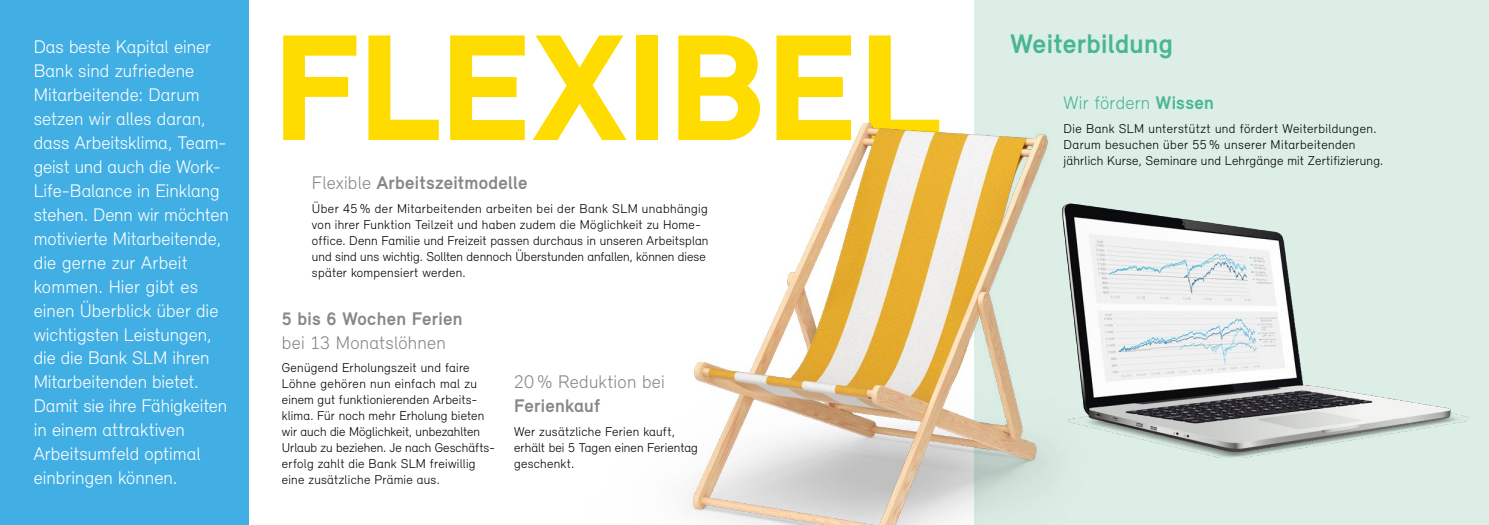
<style>
.page{position:relative;width:1489px;height:525px;background:#fff}
.page>*{position:absolute;margin:0;border:0;box-sizing:border-box;transform-origin:0 0}
.t1{font:900 155px "Relevant";letter-spacing:.005em;color:#ffdc00}
._1_2_Titel_bold{font:700 27.5px "Relevant";letter-spacing:.01em;color:#48b696}
.t2{font:300 18.75px/23.9px "Relevant";color:#fff}
.t3{font:700 18.75px/23.9px "Relevant";letter-spacing:.015em;color:#868786}
.t4{font:300 18.75px/23.9px "Relevant";letter-spacing:.01em;color:#868786}
.t5{font:300 18.75px "Relevant";letter-spacing:.015em;color:#48b696}
._4_Grundtext_light{font:300 13.12px/16px "Relevant";letter-spacing:.015em;color:#000}
.s1{font-weight:300}
.s2{font-weight:700}
</style>
<div class="page">
<div style="left:974px;top:0;width:514px;height:524px;background:#dceee6"></div>
<div style="left:0;top:0;width:248px;height:524px;background:#42afe4"></div>
<img style="left:1136px;top:212px;width:333px;height:246px">
<img style="left:685px;top:122px;width:451px;height:402px">
<p class="t2" style="left:34px;top:35px;width:197px">Das beste Kapital einer<br>Bank sind zufriedene<br>Mitarbeitende: Darum setzen wir alles daran, dass Arbeitsklima, Team&shy;geist und auch die Work-<br>Life-Balance in Einklang stehen. Denn wir möchten motivierte Mitarbeitende, die gerne zur Arbeit kommen. Hier gibt es einen Überblick über die wichtigsten Leistungen, die die Bank SLM ihren<br>Mitarbeitenden bietet.<br>Damit sie ihre Fähigkeiten in einem attraktiven<br>Arbeitsumfeld optimal einbringen können.</p>
<p class="t1" style="left:273px;top:-9px;width:668px">FLEXIBEL</p>
<p class="t3" style="left:312px;top:170px;width:217px"><span class="s1">Flexible</span> Arbeitszeitmodelle</p>
<p class="_4_Grundtext_light" style="left:312px;top:200px;width:398px">Über 45 % der Mitarbeitenden arbeiten bei der Bank SLM unabhängig von ihrer Funktion Teilzeit und haben zudem die Möglichkeit zu Home&shy;office. Denn Familie und Freizeit passen durchaus in unseren Arbeitsplan und sind uns wichtig. Sollten dennoch Überstunden anfallen, können diese später kompensiert werden.</p>
<p class="t3" style="left:282px;top:306px;width:182px">5 bis 6 Wochen Ferien <span class="s1">bei 13 Monatslöhnen</span></p>
<p class="_4_Grundtext_light" style="left:282px;top:359px;width:213px">Genügend Erholungszeit und faire Löhne gehören nun einfach mal zu einem gut funktionierenden Arbeits&shy;klima. Für noch mehr Erholung bieten wir auch die Möglichkeit, unbezahlten Urlaub zu beziehen. Je nach Geschäfts&shy;erfolg zahlt die Bank SLM freiwillig eine zusätzliche Prämie aus.</p>
<p class="t4" style="left:514px;top:369px;width:152px">20 % Reduktion bei<br><span class="s2">Ferienkauf</span></p>
<p class="_4_Grundtext_light" style="left:514px;top:423px;width:185px">Wer zusätzliche Ferien kauft, erhält bei 5 Tagen einen Ferientag geschenkt.</p>
<p class="_1_2_Titel_bold" style="left:1010px;top:27px;width:164px">Weiterbildung</p>
<p class="t5" style="left:1063px;top:91px;width:152px">Wir fördern <span class="s2">Wissen</span></p>
<p class="_4_Grundtext_light" style="left:1063px;top:120px;width:321px">Die Bank SLM unterstützt und fördert Weiterbildungen.<br>Darum besuchen über 55 % unserer Mitarbeitenden jährlich Kurse, Seminare und Lehrgänge mit Zertifizierung.</p>
</div>
